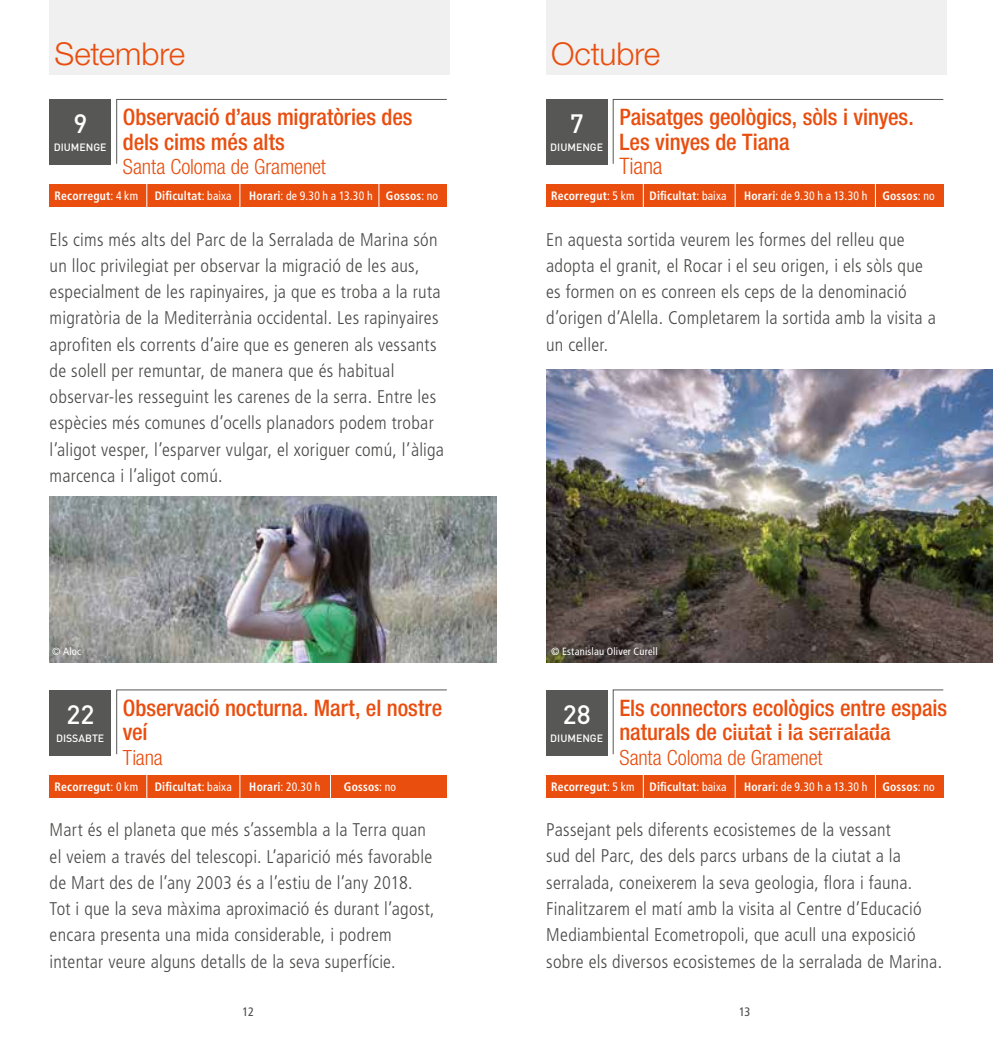
<style>
.page{position:relative;width:993px;height:1042px;background:#fff}
.page>*{position:absolute;margin:0;border:0;box-sizing:border-box;transform-origin:0 0}
.t1{font:300 31.5px "Helvetica Neue LT Std";letter-spacing:-.005em;color:#e94e0f}
.t2{font:500 26.25px "DIN";color:#fff}
.t3{font:500 condensed 22.75px/24.5px "Helvetica Neue LT Std";letter-spacing:-.005em;color:#e94e0f}
.t4{font:300 condensed 22.75px "Helvetica Neue LT Std";letter-spacing:-.01em;color:#e94e0f}
.t5{font:300 condensed 21px "Helvetica Neue LT Std";letter-spacing:-.005em;color:#e94e0f}
.t6{font:300 condensed 18.38px/26.2px "Frutiger LT Std";letter-spacing:.015em;color:#4a4a49}
.t7{font:700 condensed 12.25px "Frutiger LT Std";letter-spacing:.02em;color:#fff;scale:.95 1}
.t8{font:condensed 12.25px "Frutiger LT Std";letter-spacing:.015em;color:#fff;scale:.95 1}
.t9{font:condensed 12.25px "Frutiger LT Std";color:#4a4a49}
.t10{font:500 10.5px "DIN";color:#fff}
.t11{font:condensed 10.5px "Frutiger LT Std";letter-spacing:.02em;color:#fff}
.s1{font-weight:400}
.s2{font-weight:700}
</style>
<div class="page">
<div style="left:50px;top:0;width:399px;height:75px;background:#f0f0f0"></div>
<div style="left:50px;top:185px;width:396px;height:22px;background:#e94e0f"></div>
<div style="left:50px;top:775px;width:396px;height:22px;background:#e94e0f"></div>
<div style="left:50px;top:99px;width:61px;height:66px;background:#575756"></div>
<div style="left:50px;top:690px;width:61px;height:65px;background:#575756"></div>
<svg style="left:116px;top:99px;width:331px;height:65px"></svg>
<svg style="left:116px;top:689px;width:331px;height:65px"></svg>
<img style="left:50px;top:497px;width:446px;height:165px">
<svg style="left:146px;top:184px;width:1px;height:23px"></svg>
<svg style="left:146px;top:775px;width:1px;height:23px"></svg>
<svg style="left:239px;top:184px;width:1px;height:23px"></svg>
<svg style="left:239px;top:775px;width:1px;height:23px"></svg>
<svg style="left:330px;top:775px;width:1px;height:22px"></svg>
<svg style="left:378px;top:184px;width:1px;height:23px"></svg>
<div style="left:546px;top:0;width:399px;height:75px;background:#f0f0f0"></div>
<div style="left:546px;top:690px;width:61px;height:65px;background:#575756"></div>
<img style="left:546px;top:369px;width:446px;height:293px">
<svg style="left:612px;top:689px;width:331px;height:66px"></svg>
<div style="left:546px;top:185px;width:397px;height:22px;background:#e94e0f"></div>
<div style="left:546px;top:775px;width:397px;height:22px;background:#e94e0f"></div>
<div style="left:546px;top:99px;width:61px;height:66px;background:#575756"></div>
<svg style="left:612px;top:99px;width:331px;height:65px"></svg>
<svg style="left:642px;top:184px;width:1px;height:23px"></svg>
<svg style="left:642px;top:775px;width:1px;height:23px"></svg>
<svg style="left:734px;top:184px;width:1px;height:23px"></svg>
<svg style="left:734px;top:775px;width:1px;height:23px"></svg>
<svg style="left:874px;top:184px;width:1px;height:23px"></svg>
<svg style="left:874px;top:775px;width:1px;height:23px"></svg>
<h1 class="t1" style="left:55px;top:34px;width:132px">Setembre</h1>
<h1 class="t1" style="left:551px;top:34px;width:111px">Octubre</h1>
<h2 class="t2" style="left:73px;top:107px;width:15px">9</h2>
<p class="t10" style="left:54px;top:141px;width:54px">DIUMENGE</p>
<p class="t3" style="left:123px;top:105px;width:291px">Observació d’aus migratòries des dels cims més alts</p>
<p class="t5" style="left:123px;top:155px;width:204px">Santa Coloma de Gramenet</p>
<h2 class="t2" style="left:569px;top:107px;width:15px">7</h2>
<p class="t10" style="left:550px;top:141px;width:54px">DIUMENGE</p>
<p class="t3" style="left:619px;top:105px;width:296px">Paisatges geològics, sòls i vinyes.<br>Les vinyes de Tiana</p>
<p class="t4" style="left:619px;top:153px;width:45px">Tiana</p>
<p class="t7" style="left:55px;top:189px;width:89px">Recorregut<span class="s1">: 4 km</span></p>
<p class="t7" style="left:155px;top:189px;width:82px">Dificultat<span class="s1">: baixa</span></p>
<p class="t8" style="left:249px;top:189px;width:200px"><span class="s2">Horari</span>: de 9.30 h a 13.30 h <span class="s2">Gossos</span>: no</p>
<p class="t7" style="left:551px;top:189px;width:186px">Recorregut<span class="s1">: 5 km</span> Dificultat<span class="s1">: baixa</span></p>
<p class="t8" style="left:743px;top:189px;width:202px"><span class="s2">Horari</span>: de 9.30 h a 13.30 h <span class="s2">Gossos</span>: no</p>
<p class="t6" style="left:50px;top:226px;width:396px">Els cims més alts del Parc de la Serralada de Marina són un lloc privilegiat per observar la migració de les aus, especialment de les rapinyaires, ja que es troba a la ruta migratòria de la Mediterrània occidental. Les rapinyaires aprofiten els corrents d’aire que es generen als vessants de solell per remuntar, de manera que és habitual observar-les resseguint les carenes de la serra. Entre les espècies més comunes d’ocells planadors podem trobar l’aligot vesper, l’esparver vulgar, el xoriguer comú, l’àliga marcenca i l’aligot comú.</p>
<p class="t6" style="left:546px;top:226px;width:391px">En aquesta sortida veurem les formes del relleu que adopta el granit, el Rocar i el seu origen, i els sòls que es formen on es conreen els ceps de la denominació d’origen d’Alella. Completarem la sortida amb la visita a un celler.</p>
<p class="t11" style="left:52px;top:645px;width:31px">© Aloc</p>
<p class="t11" style="left:551px;top:645px;width:108px">© Estanislau Oliver Curell</p>
<h2 class="t2" style="left:66px;top:697px;width:29px">22</h2>
<p class="t10" style="left:56px;top:731px;width:50px">DISSABTE</p>
<p class="t3" style="left:123px;top:695px;width:321px">Observació nocturna. Mart, el nostre veí</p>
<p class="t5" style="left:123px;top:745px;width:41px">Tiana</p>
<h2 class="t2" style="left:562px;top:697px;width:29px">28</h2>
<p class="t10" style="left:550px;top:731px;width:54px">DIUMENGE</p>
<p class="t3" style="left:619px;top:695px;width:329px">Els connectors ecològics entre espais naturals de ciutat i la serralada</p>
<p class="t5" style="left:619px;top:745px;width:204px">Santa Coloma de Gramenet</p>
<p class="t7" style="left:55px;top:779px;width:89px">Recorregut<span class="s1">: 0 km</span></p>
<p class="t7" style="left:155px;top:779px;width:82px">Dificultat<span class="s1">: baixa</span></p>
<p class="t8" style="left:249px;top:779px;width:76px"><span class="s2">Horari</span>: 20.30 h</p>
<p class="t7" style="left:344px;top:779px;width:57px">Gossos<span class="s1">: no</span></p>
<p class="t7" style="left:551px;top:779px;width:186px">Recorregut<span class="s1">: 5 km</span> Dificultat<span class="s1">: baixa</span></p>
<p class="t8" style="left:743px;top:779px;width:202px"><span class="s2">Horari</span>: de 9.30 h a 13.30 h <span class="s2">Gossos</span>: no</p>
<p class="t6" style="left:50px;top:817px;width:386px">Mart és el planeta que més s’assembla a la Terra quan el veiem a través del telescopi. L’aparició més favorable de Mart des de l’any 2003 és a l’estiu de l’any 2018.<br>Tot i que la seva màxima aproximació és durant l’agost, encara presenta una mida considerable, i podrem intentar veure alguns detalls de la seva superfície.</p>
<p class="t6" style="left:546px;top:817px;width:397px">Passejant pels diferents ecosistemes de la vessant<br>sud del Parc, des dels parcs urbans de la ciutat a la serralada, coneixerem la seva geologia, flora i fauna.<br>Finalitzarem el matí amb la visita al Centre d’Educació Mediambiental Ecometropoli, que acull una exposició sobre els diversos ecosistemes de la serralada de Marina.</p>
<p class="t9" style="left:242px;top:1005px;width:13px">12</p>
<p class="t9" style="left:738px;top:1005px;width:13px">13</p>
</div>
